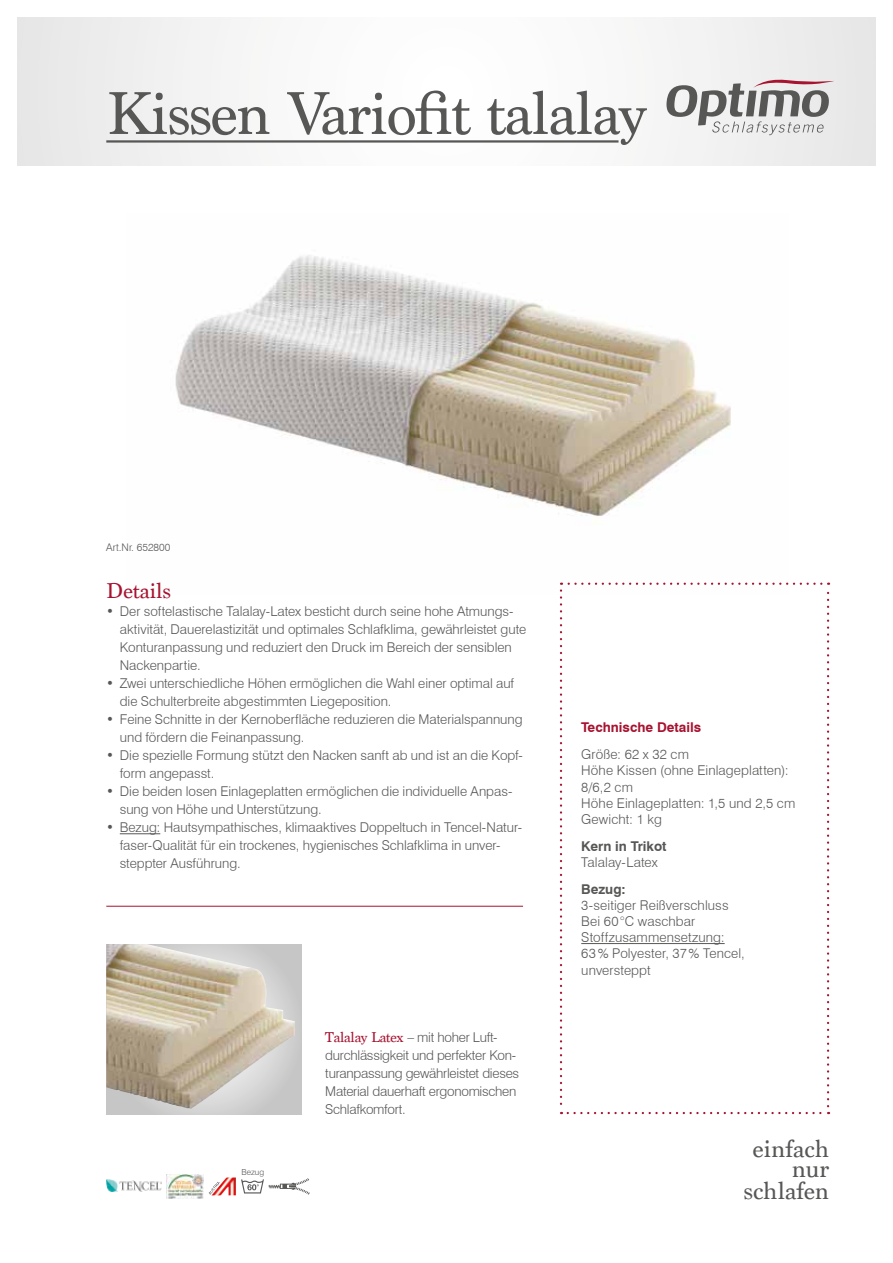
<style>
.page{position:relative;width:893px;height:1263px;background:#fff}
.page>*{position:absolute;margin:0;border:0;box-sizing:border-box;transform-origin:0 0}
.t1{font:63px "Marion";letter-spacing:-.02em;color:#575756}
.t2{font:25.5px/19.4px "Marion";color:#575756;text-align:right}
.t3{font:22.5px "Marion";color:#a71330}
.t4{font:300 13.5px/18px "Swiss 721 BT";color:#575756}
.t5{font:300 13.5px/18px "Swiss 721 BT";letter-spacing:-.02em;color:#575756}
.t6{font:700 13.5px "Swiss 721 BT";color:#575756}
.t7{font:700 13.5px "Swiss 721 BT";color:#a71330}
.t8{font:300 10.5px "Swiss 721 BT";color:#575756}
.t9{font:300 8.25px "Swiss 721 BT";color:#575756}
.s1{font-family:"Marion";font-weight:400;font-size:15px;color:#a71330}
</style>
<div class="page">
<img style="left:175px;top:255px;width:613px;height:336px">
<div style="left:17px;top:17px;width:859px;height:149px;background:linear-gradient(to right,#f4f4f4,#f4f4f4)"></div>
<svg style="left:666px;top:78px;width:168px;height:57px"></svg>
<hr style="left:106px;top:140px;width:512px;height:3px;background:#575756">
<hr style="left:106px;top:906px;width:417px;height:1px;background:#a71330">
<img style="left:167px;top:1174px;width:37px;height:25px">
<svg style="left:222px;top:1177px;width:5px;height:6px"></svg>
<hr style="left:120px;top:833px;width:40px;height:1px;background:#575756">
<img style="left:106px;top:1179px;width:56px;height:12px">
<svg style="left:560px;top:583px;width:269px;height:531px"></svg>
<div style="left:106px;top:944px;width:196px;height:170px;background:linear-gradient(to right,#cbcbcb,#cbcbcb)"></div>
<img style="left:106px;top:944px;width:189px;height:165px">
<svg style="left:241px;top:1178px;width:69px;height:17px"></svg>
<h1 class="t1" style="left:106px;top:76px;width:541px">Kissen Variofit talalay</h1>
<p class="t8" style="left:106px;top:541px;width:66px">Art.Nr. 652800</p>
<h3 class="t3" style="left:106px;top:578px;width:66px">Details</h3>
<p class="t4" style="left:120px;top:602px;width:408px;text-indent:-14px">• Der softelastische Talalay-Latex besticht durch seine hohe Atmungs&shy;aktivität, Dauerelastizität und optimales Schlafklima, gewährleistet gute Konturanpassung und reduziert den Druck im Bereich der sensiblen Nackenpartie.</p>
<p class="t4" style="left:120px;top:674px;width:396px;text-indent:-14px">• Zwei unterschiedliche Höhen ermöglichen die Wahl einer optimal auf die Schulterbreite abgestimmten Liegeposition.</p>
<p class="t4" style="left:120px;top:710px;width:404px;text-indent:-14px">• Feine Schnitte in der Kernoberfläche reduzieren die Materialspannung und fördern die Feinanpassung.</p>
<p class="t4" style="left:120px;top:746px;width:405px;text-indent:-14px">• Die spezielle Formung stützt den Nacken sanft ab und ist an die Kopf&shy;form angepasst.</p>
<p class="t4" style="left:120px;top:782px;width:394px;text-indent:-14px">• Die beiden losen Einlageplatten ermöglichen die individuelle Anpas&shy;sung von Höhe und Unterstützung.</p>
<p class="t4" style="left:120px;top:818px;width:404px;text-indent:-14px">• Bezug: Hautsympathisches, klimaaktives Doppeltuch in Tencel-Natur&shy;faser-Qualität für ein trockenes, hygienisches Schlafklima in unver&shy;steppter Ausführung.</p>
<p class="t9" style="left:241px;top:1167px;width:24px">Bezug</p>
<p class="t5" style="left:325px;top:1028px;width:195px"><span class="s1">Talalay Latex</span> – mit hoher Luft&shy;durchlässigkeit und perfekter Kon&shy;turanpassung gewährleistet dieses<br>Material dauerhaft ergonomischen<br>Schlafkomfort.</p>
<p class="t7" style="left:581px;top:719px;width:121px">Technische Details</p>
<p class="t4" style="left:581px;top:746px;width:215px;line-height:16.2px">Größe: 62 x 32 cm<br>Höhe Kissen (ohne Einlageplatten):<br>8/6,2 cm<br>Höhe Einlageplatten: 1,5 und 2,5 cm<br>Gewicht: 1 kg</p>
<p class="t6" style="left:581px;top:838px;width:87px">Kern in Trikot</p>
<p class="t4" style="left:581px;top:853px;width:78px">Talalay-Latex</p>
<p class="t6" style="left:581px;top:880px;width:46px">Bezug:</p>
<p class="t4" style="left:581px;top:897px;width:165px;line-height:16.2px">3-seitiger Reißverschluss<br>Bei 60°C waschbar<br>Stoffzusammensetzung:<br>63% Polyester, 37% Tencel, unversteppt</p>
<h2 class="t2" style="left:753px;top:1140px;width:78px">einfach nur</h2>
<h2 class="t2" style="left:744px;top:1181px;width:87px">schlafen</h2>
</div>
